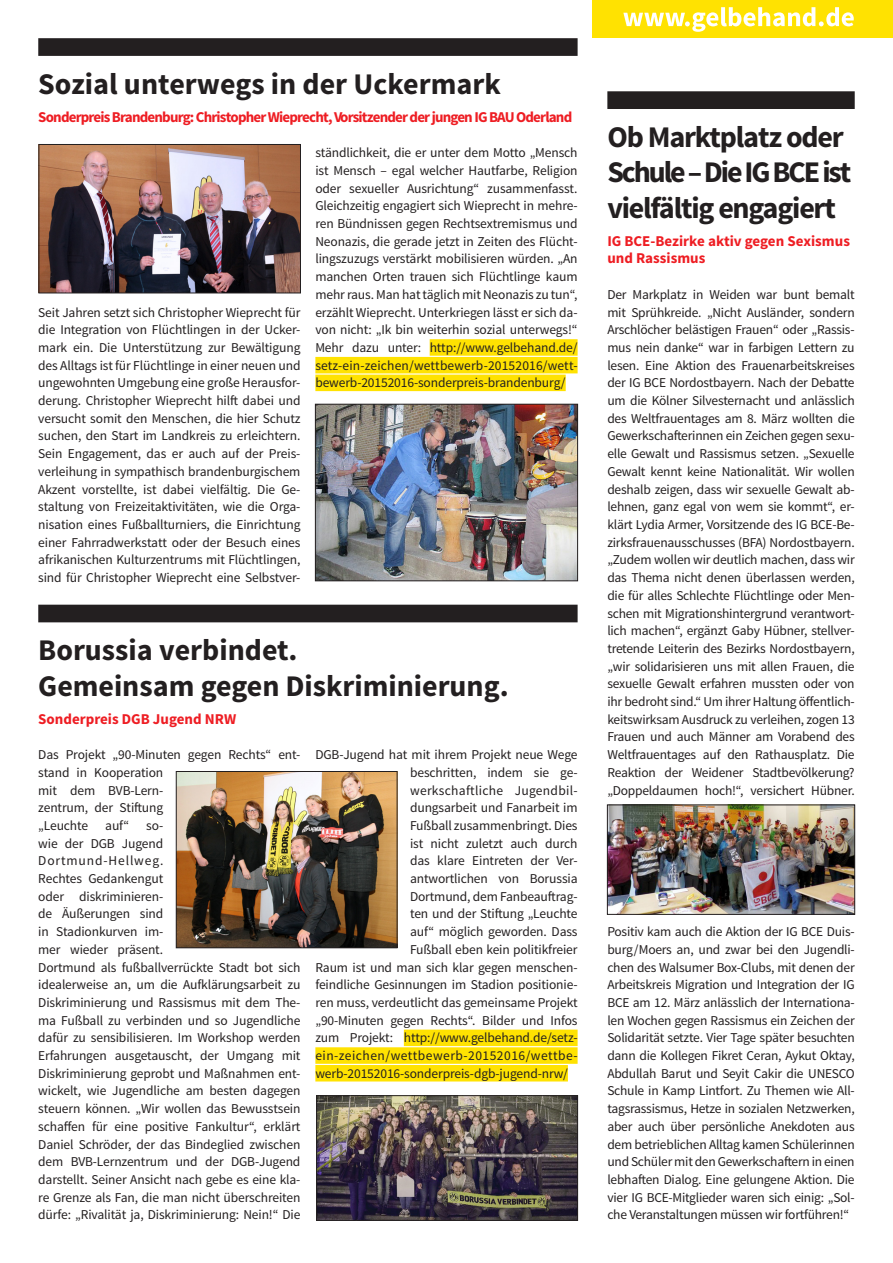
<style>
.page{position:relative;width:893px;height:1263px;background:#fff}
.page>*{position:absolute;margin:0;border:0;box-sizing:border-box;transform-origin:0 0}
._1_Headline__20_23_6{font:700 30px/35.4px "Source Sans Pro";color:#231f20}
._1_Headline__20_23_6-2{font:700 30px/35.4px "Source Sans Pro";letter-spacing:-.04em;color:#231f20}
.Subline__10_11_8{font:700 15px "Source Sans Pro";letter-spacing:-.055em;color:#ee1d23}
.Subline__10_11_8-2{font:700 15px/17.7px "Source Sans Pro";color:#ee1d23}
.Text__9_11_8{font:13.5px/17.7px "Source Sans Pro";letter-spacing:-.01em;color:#231f20;text-align:justify}
.Text__9_11_8-2{font:13.5px "Source Sans Pro";letter-spacing:.035em;color:#231f20}
.Text__9_11_8-3{font:13.5px "Source Sans Pro";letter-spacing:.02em;color:#231f20}
</style>
<div class="page">
<div style="left:592px;top:0;width:301px;height:38px;background:#ffe201"></div>
<svg style="left:623px;top:7px;width:231px;height:25px"></svg>
<div style="left:430px;top:339px;width:148px;height:17px;background:#ffe201"></div>
<div style="left:315px;top:357px;width:263px;height:16px;background:#ffe201"></div>
<div style="left:315px;top:375px;width:251px;height:16px;background:#ffe201"></div>
<div style="left:38px;top:38px;width:540px;height:18px;background:#231f20"></div>
<div style="left:404px;top:1029px;width:174px;height:17px;background:#ffe201"></div>
<div style="left:315px;top:1047px;width:263px;height:17px;background:#ffe201"></div>
<div style="left:315px;top:1065px;width:253px;height:16px;background:#ffe201"></div>
<div style="left:38px;top:605px;width:540px;height:17px;background:#231f20"></div>
<div style="left:607px;top:91px;width:248px;height:18px;background:#231f20"></div>
<img style="left:41px;top:146px;width:258px;height:145px">
<div style="left:39px;top:144px;width:262px;height:149px;border:1px solid #231f20"></div>
<img style="left:317px;top:406px;width:259px;height:173px">
<div style="left:315px;top:404px;width:263px;height:177px;border:1px solid #231f20"></div>
<img style="left:178px;top:773px;width:217px;height:173px">
<div style="left:176px;top:771px;width:221px;height:177px;border:1px solid #231f20"></div>
<img style="left:609px;top:807px;width:244px;height:105px">
<div style="left:607px;top:805px;width:248px;height:109px;border:1px solid #231f20"></div>
<img style="left:318px;top:1097px;width:258px;height:121px">
<div style="left:316px;top:1095px;width:262px;height:125px;border:1px solid #231f20"></div>
<p class="_1_Headline__20_23_6" style="left:38px;top:67px;width:464px">Sozial unterwegs in der Uckermark</p>
<p class="Subline__10_11_8" style="left:38px;top:107px;width:536px">Sonderpreis Brandenburg: Christopher Wieprecht, Vorsitzender der jungen IG BAU Oderland</p>
<p class="Text__9_11_8" style="left:38px;top:303px;width:264px">Seit Jahren setzt sich Christopher Wieprecht für die Integration von Flüchtlingen in der Ucker&shy;mark ein. Die Unterstützung zur Bewältigung des Alltags ist für Flüchtlinge in einer neuen und ungewohnten Umgebung eine große Herausfor&shy;derung. Christopher Wieprecht hilft dabei und versucht somit den Menschen, die hier Schutz suchen, den Start im Landkreis zu erleichtern.<br>Sein Engagement, das er auch auf der Preis&shy;verleihung in sympathisch brandenburgischem Akzent vorstellte, ist dabei vielfältig. Die Ge&shy;staltung von Freizeitaktivitäten, wie die Orga&shy;nisation eines Fußballturniers, die Einrichtung einer Fahrradwerkstatt oder der Besuch eines afrikanischen Kulturzentrums mit Flüchtlingen, sind für Christopher Wieprecht eine Selbstver-</p>
<p class="Text__9_11_8" style="left:315px;top:144px;width:264px">ständlichkeit, die er unter dem Motto „Mensch ist Mensch – egal welcher Hautfarbe, Religion oder sexueller Ausrichtung“ zusammenfasst.<br>Gleichzeitig engagiert sich Wieprecht in mehre&shy;ren Bündnissen gegen Rechtsextremismus und Neonazis, die gerade jetzt in Zeiten des Flücht&shy;lingszuzugs verstärkt mobilisieren würden. „An manchen Orten trauen sich Flüchtlinge kaum mehr raus. Man hat täglich mit Neonazis zu tun“, erzählt Wieprecht. Unterkriegen lässt er sich da&shy;von nicht: „Ik bin weiterhin sozial unterwegs!“ Mehr dazu unter: http://www.gelbehand.de/ setz-ein-zeichen/wettbewerb-20152016/wett&shy;bewerb-20152016-sonderpreis-brandenburg/</p>
<p class="_1_Headline__20_23_6" style="left:38px;top:634px;width:472px">Borussia verbindet.<br>Gemeinsam gegen Diskriminierung.</p>
<p class="Subline__10_11_8-2" style="left:38px;top:710px;width:199px">Sonderpreis DGB Jugend NRW</p>
<p class="Text__9_11_8" style="left:38px;top:746px;width:264px;text-align:left">Das Projekt „90-Minuten gegen Rechts“ ent&shy;stand in Kooperation<br>mit dem BVB-Lern-<br>zentrum, der Stiftung<br>„Leuchte</p>
<p class="Text__9_11_8" style="left:105px;top:817px;width:26px">auf“</p>
<p class="Text__9_11_8" style="left:38px;top:817px;width:264px;text-align:left;text-indent:108px">so-<br>wie der DGB Jugend<br>Dortmund-Hellweg.<br>Rechtes Gedankengut<br>oder diskriminieren-<br>de Äußerungen sind<br>in Stadionkurven im-<br>mer wieder präsent.<br>Dortmund als fußballverrückte Stadt bot sich idealerweise an, um die Aufklärungsarbeit zu Diskriminierung und Rassismus mit dem The&shy;ma Fußball zu verbinden und so Jugendliche dafür zu sensibilisieren. Im Workshop werden Erfahrungen ausgetauscht, der Umgang mit Diskriminierung geprobt und Maßnahmen ent&shy;wickelt, wie Jugendliche am besten dagegen steuern können. „Wir wollen das Bewusstsein schaffen für eine positive Fankultur“, erklärt Daniel Schröder, der das Bindeglied zwischen dem BVB-Lernzentrum und der DGB-Jugend darstellt. Seiner Ansicht nach gebe es eine kla&shy;re Grenze als Fan, die man nicht überschreiten dürfe: „Rivalität ja, Diskriminierung: Nein!“ Die</p>
<p class="Text__9_11_8" style="left:315px;top:746px;width:264px">DGB-Jugend hat mit ihrem Projekt neue Wege</p>
<p class="Text__9_11_8" style="left:410px;top:764px;width:169px">beschritten, indem sie ge-</p>
<p class="Text__9_11_8-3" style="left:410px;top:782px;width:169px">werkschaftliche Jugendbil-</p>
<p class="Text__9_11_8" style="left:410px;top:799px;width:169px">dungsarbeit und Fanarbeit im</p>
<p class="Text__9_11_8" style="left:410px;top:817px;width:169px">Fußball zusammenbringt. Dies</p>
<p class="Text__9_11_8" style="left:410px;top:834px;width:169px">ist nicht zuletzt auch durch</p>
<p class="Text__9_11_8" style="left:410px;top:852px;width:169px">das klare Eintreten der Ver-</p>
<p class="Text__9_11_8" style="left:410px;top:870px;width:169px">antwortlichen von Borussia</p>
<p class="Text__9_11_8" style="left:410px;top:888px;width:169px">Dortmund, dem Fanbeauftrag-</p>
<p class="Text__9_11_8" style="left:410px;top:905px;width:169px">ten und der Stiftung „Leuchte</p>
<p class="Text__9_11_8" style="left:410px;top:923px;width:169px">auf“ möglich geworden. Dass</p>
<p class="Text__9_11_8" style="left:410px;top:941px;width:169px">Fußball eben kein politikfreier</p>
<p class="Text__9_11_8" style="left:315px;top:958px;width:264px">Raum ist und man sich klar gegen menschen-</p>
<p class="Text__9_11_8" style="left:315px;top:976px;width:264px">feindliche Gesinnungen im Stadion positionie-</p>
<p class="Text__9_11_8" style="left:315px;top:994px;width:264px">ren muss, verdeutlicht das gemeinsame Projekt</p>
<p class="Text__9_11_8" style="left:315px;top:1011px;width:264px">„90-Minuten gegen Rechts“. Bilder und Infos</p>
<p class="Text__9_11_8" style="left:315px;top:1029px;width:264px">zum Projekt: http://www.gelbehand.de/setz-</p>
<p class="Text__9_11_8-2" style="left:315px;top:1047px;width:264px">ein-zeichen/wettbewerb-20152016/wettbe-</p>
<p class="Text__9_11_8" style="left:315px;top:1065px;width:254px">werb-20152016-sonderpreis-dgb-jugend-nrw/</p>
<p class="_1_Headline__20_23_6-2" style="left:607px;top:120px;width:245px">Ob Marktplatz oder<br>Schule – Die IG BCE ist vielfältig engagiert</p>
<p class="Subline__10_11_8-2" style="left:607px;top:232px;width:244px">IG BCE-Bezirke aktiv gegen Sexismus und Rassismus</p>
<p class="Text__9_11_8" style="left:607px;top:286px;width:249px">Der Markplatz in Weiden war bunt bemalt mit Sprühkreide. „Nicht Ausländer, sondern Arschlöcher belästigen Frauen“ oder „Rassis&shy;mus nein danke“ war in farbigen Lettern zu lesen. Eine Aktion des Frauenarbeitskreises der IG BCE Nordostbayern. Nach der Debatte um die Kölner Silvesternacht und anlässlich des Weltfrauentages am 8. März wollten die Gewerkschafterinnen ein Zeichen gegen sexu&shy;elle Gewalt und Rassismus setzen. „Sexuelle Gewalt kennt keine Nationalität. Wir wollen deshalb zeigen, dass wir sexuelle Gewalt ab&shy;lehnen, ganz egal von wem sie kommt“, er&shy;klärt Lydia Armer, Vorsitzende des IG BCE-Be&shy;zirksfrauenausschusses (BFA) Nordostbayern. „Zudem wollen wir deutlich machen, dass wir das Thema nicht denen überlassen werden, die für alles Schlechte Flüchtlinge oder Men&shy;schen mit Migrationshintergrund verantwort&shy;lich machen“, ergänzt Gaby Hübner, stellver&shy;tretende Leiterin des Bezirks Nordostbayern, „wir solidarisieren uns mit allen Frauen, die sexuelle Gewalt erfahren mussten oder von ihr bedroht sind.“ Um ihrer Haltung öffentlich&shy;keitswirksam Ausdruck zu verleihen, zogen 13<br>Frauen und auch Männer am Vorabend des Weltfrauentages auf den Rathausplatz. Die Reaktion der Weidener Stadtbevölkerung? „Doppeldaumen hoch!“, versichert Hübner.</p>
<p class="Text__9_11_8" style="left:607px;top:923px;width:249px">Positiv kam auch die Aktion der IG BCE Duis&shy;burg/Moers an, und zwar bei den Jugendli&shy;chen des Walsumer Box-Clubs, mit denen der Arbeitskreis Migration und Integration der IG BCE am 12. März anlässlich der Internationa&shy;len Wochen gegen Rassismus ein Zeichen der Solidarität setzte. Vier Tage später besuchten dann die Kollegen Fikret Ceran, Aykut Oktay, Abdullah Barut und Seyit Cakir die UNESCO Schule in Kamp Lintfort. Zu Themen wie All&shy;tagsrassismus, Hetze in sozialen Netzwerken, aber auch über persönliche Anekdoten aus dem betrieblichen Alltag kamen Schülerinnen und Schüler mit den Gewerkschaftern in einen lebhaften Dialog. Eine gelungene Aktion. Die vier IG BCE-Mitglieder waren sich einig: „Sol&shy;che Veranstaltungen müssen wir fortführen!“</p>
</div>
